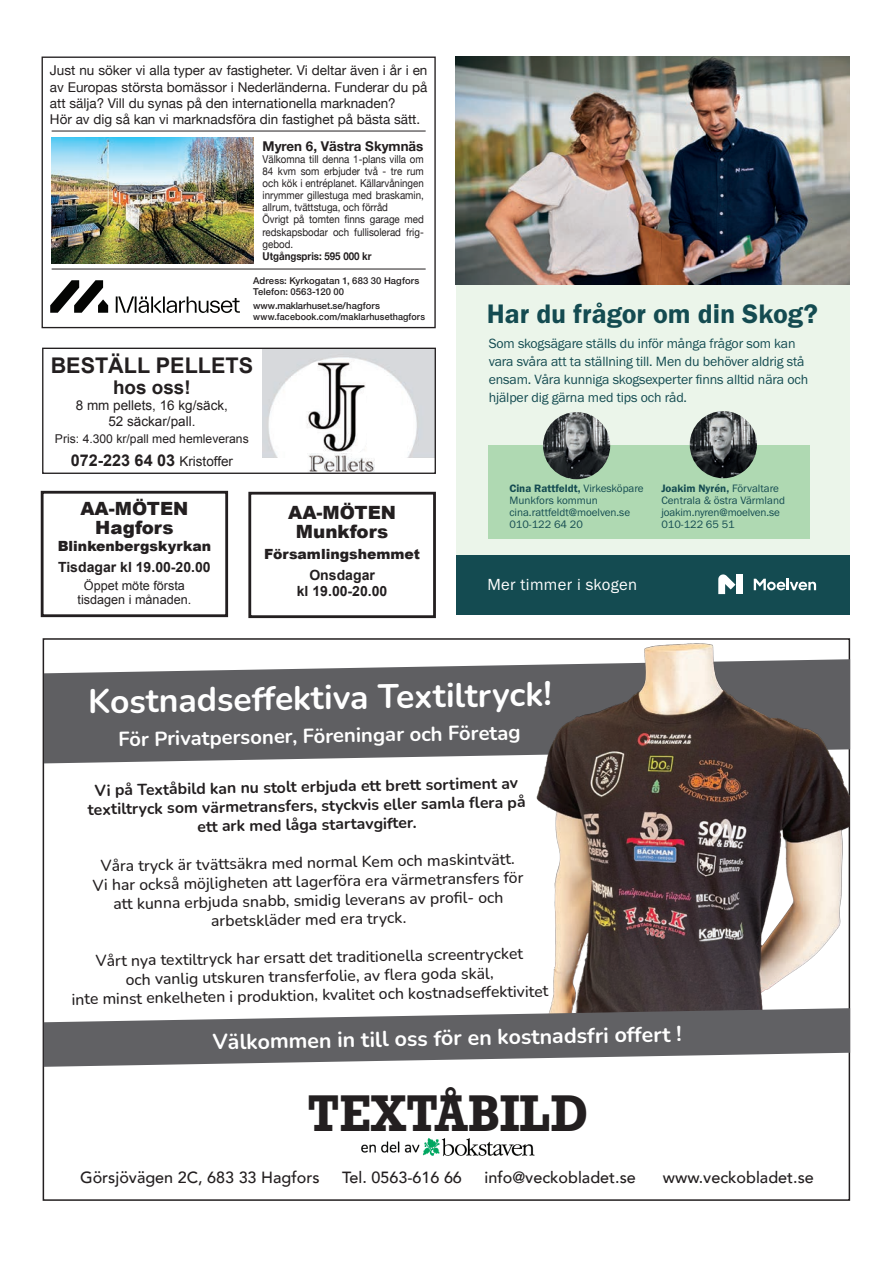
<style>
.page{position:relative;width:893px;height:1263px;background:#fff}
.page>*{position:absolute;margin:0;border:0;box-sizing:border-box;transform-origin:0 0}
.t1{font:700 48.6px "Rockwell";color:#231f20;scale:.9 1}
.t2{font:700 33.75px "Nunito";color:#fff}
.t3{font:27.75px "Franklin Gothic URW Dem";color:#144b51}
.t4{font:700 21.6px "Arial";color:#231f20}
.t5{font:700 21.45px "Nunito";color:#fff}
.t6{font:700 20.25px "Nunito";color:#fff}
.t7{font:700 18.9px "Arial";color:#231f20}
.t8{font:900 18.3px/19.6px "Arial";color:#231f20;text-align:center}
.t9{font:16.65px "Franklin Gothic URW Boo";letter-spacing:.02em;color:#fff}
.t10{font:500 16.2px "Avenir";color:#231f20}
.t11{font:700 16.2px "Arial";color:#231f20}
.t12{font:500 15.75px/18.9px "Nunito";color:#231f20;text-align:center}
.t13{font:700 15.75px/18.9px "Nunito";color:#231f20;text-align:center}
.t14{font:700 14.1px/16.8px "Arial";color:#231f20;text-align:center}
.t15{font:900 14.1px "Arial";color:#231f20}
.t16{font:13.8px/18px "Franklin Gothic URW Boo";letter-spacing:-.01em;color:#144b51}
.t17{font:13.5px/16.2px "Helvetica Neue";color:#231f20}
.t18{font:13.5px/16.2px "Arial";color:#231f20;text-align:center}
.t19{font:700 13.5px "Helvetica Neue";color:#231f20}
.t20{font:12.6px/14.1px "Arial";color:#231f20;text-align:center}
.t21{font:12.15px "Arial";color:#231f20}
.t22{font:11.1px/11.9px "Franklin Gothic URW Boo";color:#144b51}
.t23{font:11.1px "Franklin Gothic URW Dem";color:#144b51}
.t24{font:10.8px/12.1px "Helvetica Neue";color:#231f20;scale:.9 1}
.t25{font:700 10.8px "Helvetica Neue";color:#231f20;scale:.9 1}
.t26{font:500 9.45px/11.4px "Helvetica Neue";letter-spacing:.01em;color:#231f20}
.s1{font-weight:400;font-size:13.5px}
.s2{font-family:"Franklin Gothic URW Boo"}
</style>
<div class="page">
<svg style="left:44px;top:659px;width:806px;height:104px;background:#747476"></svg>
<img style="left:528px;top:638px;width:321px;height:370px">
<svg style="left:44px;top:1008px;width:806px;height:59px;fill:#616164"></svg>
<img style="left:361px;top:1138px;width:174px;height:19px">
<div style="left:456px;top:56px;width:393px;height:559px;background:#ebf5ea"></div>
<div style="left:489px;top:445px;width:321px;height:94px;background:#afd9b2"></div>
<div style="left:456px;top:555px;width:393px;height:60px;background:#144b51"></div>
<svg style="left:754px;top:579px;width:62px;height:11px"></svg>
<svg style="left:718px;top:574px;width:17px;height:20px"></svg>
<div style="left:736px;top:575px;width:7px;height:19px;background:#fff"></div>
<img style="left:543px;top:412px;width:67px;height:67px;border-radius:34px">
<img style="left:690px;top:411px;width:67px;height:67px;border-radius:34px">
<img style="left:456px;top:56px;width:393px;height:228px">
<img style="left:263px;top:350px;width:171px;height:108px">
<img style="left:302px;top:361px;width:65px;height:95px">
<img style="left:307px;top:454px;width:68px;height:18px">
<div style="left:357px;top:403px;width:18px;height:30px;background:#fff"></div>
<div style="left:366px;top:380px;width:17px;height:15px;background:#fff"></div>
<div style="left:42px;top:348px;width:394px;height:126px;border:1px solid #231f20"></div>
<div style="left:42px;top:57px;width:394px;height:271px;border:1px solid #231f20"></div>
<svg style="left:50px;top:280px;width:190px;height:33px"></svg>
<hr style="left:52px;top:269px;width:374px;height:1px;background:#231f20">
<hr style="left:52px;top:131px;width:374px;height:1px;background:#231f20">
<img style="left:52px;top:137px;width:201px;height:126px">
<div style="left:41px;top:491px;width:187px;height:126px;border:3px solid #231f20"></div>
<div style="left:248px;top:492px;width:188px;height:126px;border:3px solid #231f20"></div>
<p class="t17" style="left:50px;top:63px;width:379px">Just nu söker vi alla typer av fastigheter. Vi deltar även i år i en av Europas största bomässor i Nederländerna. Funderar du på att sälja? Vill du synas på den internationella marknaden?<br>Hör av dig så kan vi marknadsföra din fastighet på bästa sätt.</p>
<p class="t19" style="left:263px;top:135px;width:162px">Myren 6, Västra Skymnäs</p>
<p class="t24" style="left:263px;top:153px;width:181px">Välkomna till denna 1-plans villa om<br>84 kvm som erbjuder två - tre rum och kök i entréplanet. Källarvåningen inrymmer gillestuga med braskamin, allrum, tvättstuga, och förråd<br>Övrigt på tomten finns garage med redskapsbodar och fullisolerad frig&shy;gebod.</p>
<p class="t25" style="left:263px;top:248px;width:123px">Utgångspris: 595 000 kr</p>
<p class="t26" style="left:253px;top:274px;width:168px">Adress: Kyrkogatan 1, 683 30 Hagfors<br>Telefon: 0563-120 00</p>
<p class="t26" style="left:253px;top:299px;width:173px">www.maklarhuset.se/hagfors www.facebook.com/maklarhusethagfors</p>
<h3 class="t4" style="left:51px;top:351px;width:204px">BESTÄLL PELLETS</h3>
<p class="t7" style="left:113px;top:375px;width:79px">hos oss!</p>
<p class="t18" style="left:76px;top:397px;width:154px">8 mm pellets, 16 kg/säck,<br>52 säckar/pall.</p>
<p class="t21" style="left:55px;top:430px;width:195px">Pris: 4.300 kr/pall med hemleverans</p>
<p class="t11" style="left:71px;top:449px;width:164px">072-223 64 03 <span class="s1">Kristoffer</span></p>
<p class="t8" style="left:80px;top:498px;width:109px">AA-MÖTEN<br>Hagfors</p>
<p class="t15" style="left:58px;top:536px;width:155px">Blinkenbergskyrkan</p>
<p class="t14" style="left:58px;top:559px;width:154px">Tisdagar kl 19.00-20.00</p>
<p class="t20" style="left:78px;top:578px;width:115px">Öppet möte första tisdagen i månaden.</p>
<p class="t8" style="left:288px;top:502px;width:110px">AA-MÖTEN<br>Munkfors</p>
<p class="t15" style="left:264px;top:544px;width:157px">Församlingshemmet</p>
<p class="t14" style="left:297px;top:567px;width:92px">Onsdagar<br>kl 19.00-20.00</p>
<h3 class="t3" style="left:487px;top:296px;width:333px">Har du frågor om din Skog?</h3>
<p class="t16" style="left:489px;top:334px;width:321px">Som skogsägare ställs du inför många frågor som kan vara svåra att ta ställning till. Men du behöver aldrig stå ensam. Våra kunniga skogsexperter finns alltid nära och hjälper dig gärna med tips och råd.</p>
<p class="t23" style="left:509px;top:482px;width:136px">Cina Rattfeldt, <span class="s2">Virkesköpare</span></p>
<p class="t22" style="left:509px;top:494px;width:122px">Munkfors kommun cina.rattfeldt@moelven.se<br>010-122 64 20</p>
<p class="t23" style="left:661px;top:482px;width:119px">Joakim Nyrén, <span class="s2">Förvaltare</span></p>
<p class="t22" style="left:661px;top:494px;width:125px">Centrala &amp; östra Värmland joakim.nyren@moelven.se<br>010-122 65 51</p>
<p class="t9" style="left:487px;top:574px;width:151px">Mer timmer i skogen</p>
<h2 class="t2" style="left:88px;top:678px;width:465px;rotate:-1deg">Kostnadseffektiva Textiltryck!</h2>
<p class="t6" style="left:118px;top:725px;width:404px;rotate:-1deg">För Privatpersoner, Föreningar och Företag</p>
<p class="t13" style="left:87px;top:780px;width:439px;rotate:-1deg">Vi på Textåbild kan nu stolt erbjuda ett brett sortiment av textiltryck som värmetransfers, styckvis eller samla fl era på ett ark med låga startavgifter.</p>
<p class="t12" style="left:92px;top:856px;width:432px;rotate:-1deg">Våra tryck är tvättsäkra med normal Kem och maskintvätt.<br>Vi har också möjligheten att lagerföra era värmetransfers för att kunna erbjuda snabb, smidig leverans av profi l- och arbetskläder med era tryck.</p>
<p class="t12" style="left:71px;top:951px;width:478px;rotate:-1deg">Vårt nya textiltryck har ersatt det traditionella screentrycket<br>och vanlig utskuren transferfolie, av fl era goda skäl,<br>inte minst enkelheten i produktion, kvalitet och kostnadseffektivitet</p>
<h3 class="t5" style="left:212px;top:1027px;width:470px;rotate:-1deg">Välkommen in till oss för en kostnadsfri offert !</h3>
<h1 class="t1" style="left:307px;top:1082px;width:314px">TEXTÅBILD</h1>
<p class="t10" style="left:80px;top:1163px;width:241px">Görsjövägen 2C, 683 33 Hagfors</p>
<p class="t10" style="left:342px;top:1163px;width:121px">Tel. 0563-616 66</p>
<p class="t10" style="left:484px;top:1163px;width:153px">info@veckobladet.se</p>
<p class="t10" style="left:663px;top:1163px;width:153px">www.veckobladet.se</p>
</div>
